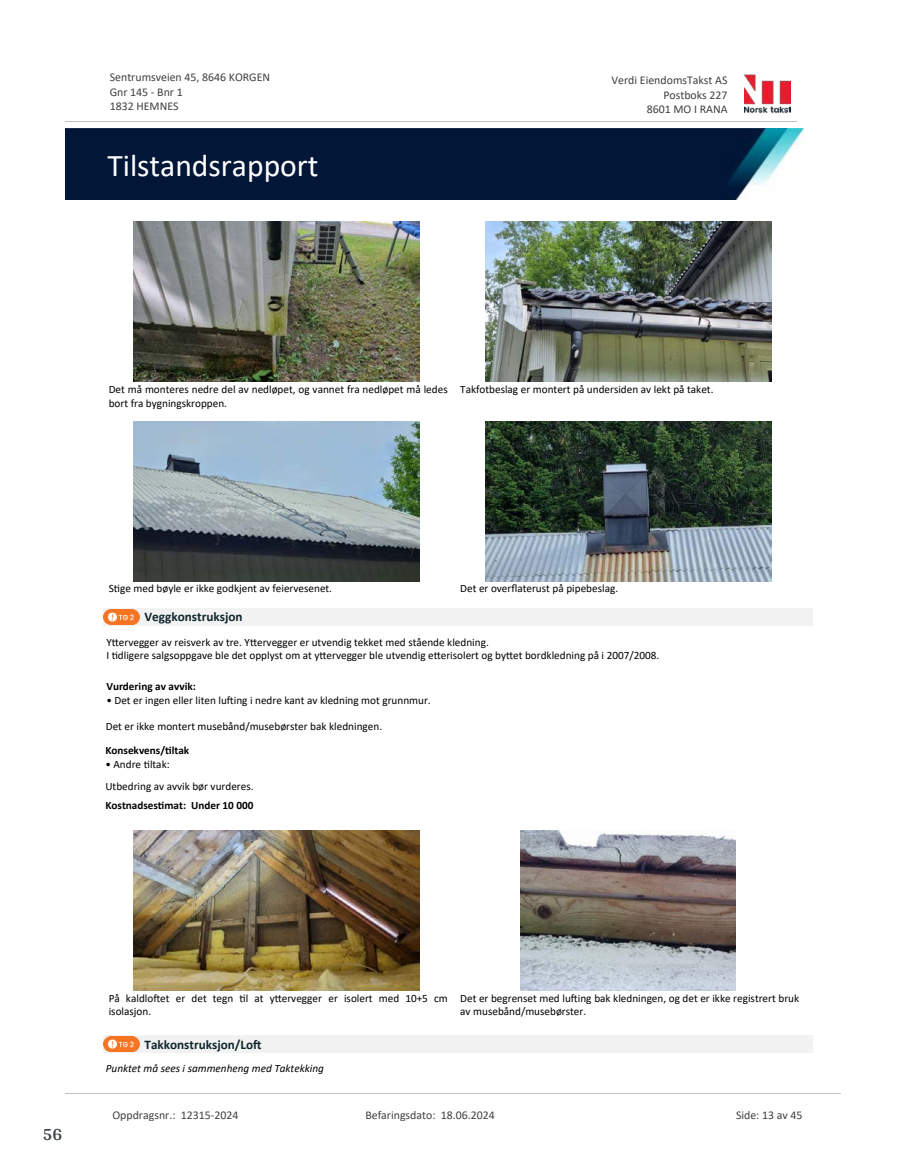
<style>
.page{position:relative;width:915px;height:1172px;background:#fff}
.page>*{position:absolute;margin:0;border:0;box-sizing:border-box;transform-origin:0 0}
.t1{font:31.65px "Calibri";color:#fff}
.t2{font:700 18px "Arya";color:#414749}
.t3{font:700 13.2px "Calibri";color:#0f252c}
.t4{font:11.85px/14.5px "Calibri";color:#404040}
.t5{font:11.25px/13.6px "Calibri";color:#000}
.t6{font:700 11.25px "Calibri";color:#000}
.t7{font:italic 11.25px "Calibri";color:#000}
</style>
<div class="page">
<img style="left:133px;top:222px;width:286px;height:160px">
<img style="left:485px;top:222px;width:285px;height:160px">
<img style="left:133px;top:421px;width:286px;height:160px">
<img style="left:485px;top:421px;width:285px;height:160px">
<div style="left:104px;top:609px;width:708px;height:17px;background:#f2f2f2"></div>
<svg style="left:107px;top:609px;width:29px;height:1px"></svg>
<img style="left:104px;top:610px;width:35px;height:15px">
<img style="left:133px;top:830px;width:286px;height:160px">
<img style="left:520px;top:830px;width:215px;height:160px">
<div style="left:104px;top:1036px;width:708px;height:17px;background:#f2f2f2"></div>
<svg style="left:107px;top:1051px;width:29px;height:1px"></svg>
<img style="left:104px;top:1036px;width:35px;height:15px">
<img style="left:744px;top:74px;width:46px;height:40px">
<hr style="left:65px;top:121px;width:731px;height:1px;background:#c0c0c0">
<img style="left:65px;top:129px;width:738px;height:71px">
<hr style="left:65px;top:1093px;width:775px;height:1px;background:#c0c0c0">
<p class="t4" style="left:110px;top:70px;width:162px">Sentrumsveien 45, 8646 KORGEN<br>Gnr 145 - Bnr 1<br>1832 HEMNES</p>
<p class="t4" style="left:611px;top:73px;width:117px">Verdi EiendomsTakst AS</p>
<p class="t4" style="left:663px;top:87px;width:66px">Postboks 227</p>
<p class="t4" style="left:646px;top:102px;width:82px">8601 MO I RANA</p>
<h1 class="t1" style="left:107px;top:143px;width:213px">Tilstandsrapport</h1>
<p class="t5" style="left:109px;top:382px;width:340px">Det må monteres nedre del av nedløpet, og vannet fra nedløpet må ledes bort fra bygningskroppen.</p>
<p class="t5" style="left:460px;top:382px;width:255px">Takfotbeslag er montert på undersiden av lekt på taket.</p>
<p class="t5" style="left:109px;top:581px;width:225px">S琀椀ge med bøyle er ikke godkjent av feiervesenet.</p>
<p class="t5" style="left:460px;top:581px;width:159px">Det er over昀氀aterust på pipebeslag.</p>
<p class="t3" style="left:144px;top:608px;width:99px">Veggkonstruksjon</p>
<p class="t5" style="left:106px;top:635px;width:554px">Y琀琀ervegger av reisverk av tre. Y琀琀ervegger er utvendig tekket med stående kledning.<br>I 琀椀dligere salgsoppgave ble det opplyst om at y琀琀ervegger ble utvendig e琀琀erisolert og by琀琀et bordkledning på i 2007/2008.</p>
<p class="t6" style="left:106px;top:678px;width:91px">Vurdering av avvik:</p>
<p class="t5" style="left:106px;top:694px;width:326px">• Det er ingen eller liten lu昀琀ing i nedre kant av kledning mot grunnmur.</p>
<p class="t5" style="left:106px;top:719px;width:278px">Det er ikke montert musebånd/musebørster bak kledningen.</p>
<p class="t6" style="left:105px;top:742px;width:85px">Konsekvens/琀椀ltak</p>
<p class="t5" style="left:105px;top:753px;width:150px;line-height:21.8px">• Andre 琀椀ltak:<br>Utbedring av avvik bør vurderes.</p>
<p class="t6" style="left:105px;top:797px;width:149px">Kostnadses琀椀mat: Under 10 000</p>
<h2 class="t2" style="left:43px;top:1123px;width:21px">56</h2>
<p class="t5" style="left:109px;top:991px;width:340px">På kaldlo昀琀et er det tegn 琀椀l at y琀琀ervegger er isolert med 10+5 cm isolasjon.</p>
<p class="t5" style="left:460px;top:991px;width:340px">Det er begrenset med lu昀琀ing bak kledningen, og det er ikke registrert bruk av musebånd/musebørster.</p>
<p class="t3" style="left:144px;top:1035px;width:118px">Takkonstruksjon/Lo昀琀</p>
<p class="t7" style="left:106px;top:1060px;width:219px">Punktet må sees i sammenheng med Taktekking</p>
<p class="t4" style="left:112px;top:1107px;width:127px">Oppdragsnr.: 12315-2024</p>
<p class="t4" style="left:365px;top:1107px;width:131px">Befaringsdato: 18.06.2024</p>
<p class="t4" style="left:735px;top:1107px;width:68px">Side: 13 av 45</p>
</div>
